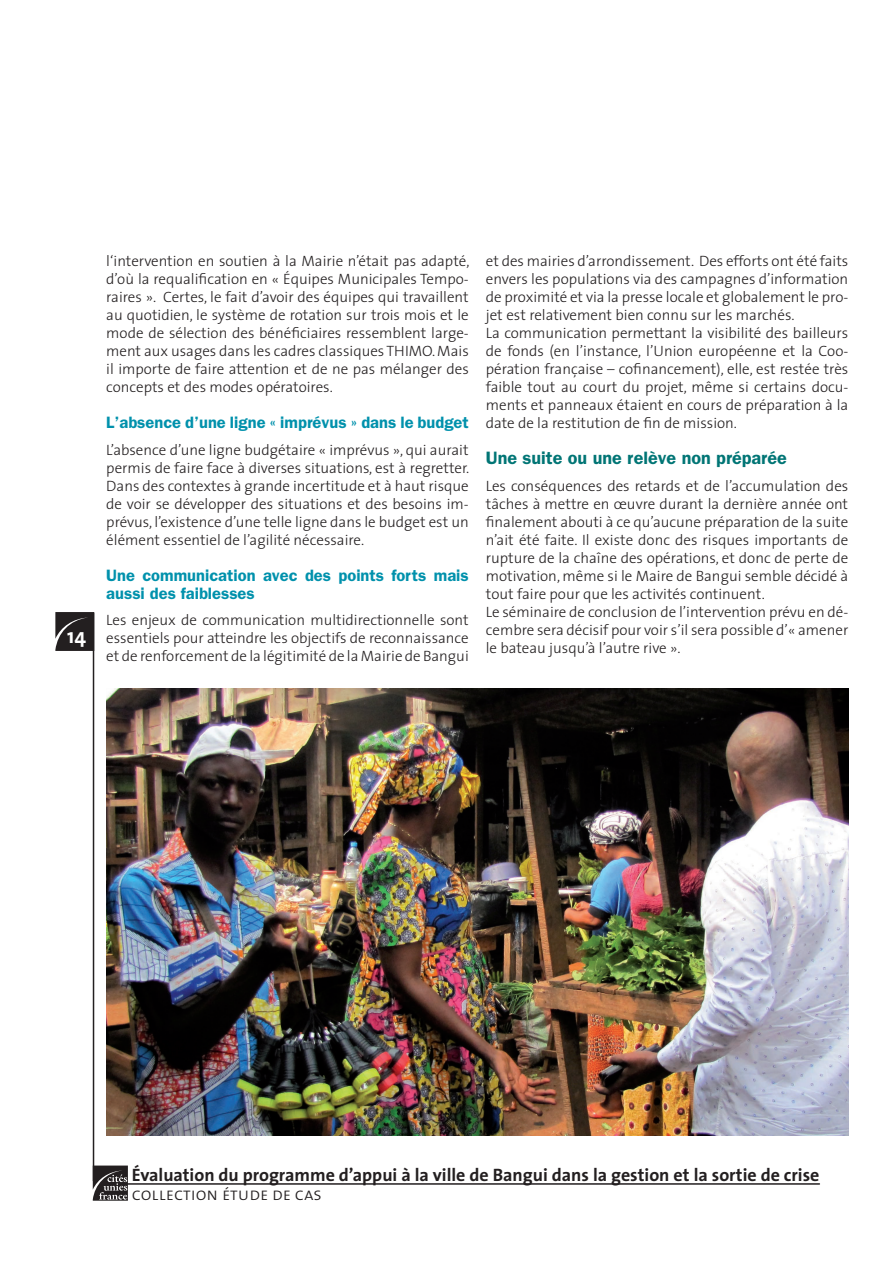
<style>
.page{position:relative;width:893px;height:1263px;background:#fff}
.page>*{position:absolute;margin:0;border:0;box-sizing:border-box;transform-origin:0 0}
.t1{font:700 21px "The Sans";color:#fff}
.t2{font:700 18px "The Sans";color:#231f20}
.t3{font:600 18px "Franklin Gothic";color:#017575}
.t4{font:18px "The Sans Light Caps";color:#231f20}
.t5{font:600 16.5px/18px "Franklin Gothic";color:#0091ac}
.t6{font:300 15px/18px "The Sans";color:#231f20;text-align:justify}
</style>
<div class="page">
<hr style="left:93px;top:613px;width:1px;height:568px;background:#231f20">
<hr style="left:125px;top:1183px;width:694px;height:2px;background:#231f20">
<svg style="left:55px;top:612px;width:39px;height:39px;background:#2f2c2d"></svg>
<svg style="left:93px;top:1165px;width:35px;height:36px"></svg>
<img style="left:106px;top:689px;width:742px;height:446px">
<h1 class="t1" style="left:67px;top:618px;width:20px">14</h1>
<p class="t6" style="left:106px;top:252px;width:365px">l‘intervention en soutien à la Mairie n’était pas adapté, d’où la requalification en « Équipes Municipales Tempo&shy;raires ». Certes, le fait d’avoir des équipes qui travaillent au quotidien, le système de rotation sur trois mois et le mode de sélection des bénéficiaires ressemblent large&shy;ment aux usages dans les cadres classiques THIMO. Mais il importe de faire attention et de ne pas mélanger des concepts et des modes opératoires.</p>
<p class="t5" style="left:106px;top:413px;width:364px">L’absence d’une ligne « imprévus » dans le budget</p>
<p class="t6" style="left:106px;top:440px;width:365px">L’absence d’une ligne budgétaire « imprévus », qui aurait permis de faire face à diverses situations, est à regretter.<br>Dans des contextes à grande incertitude et à haut risque de voir se développer des situations et des besoins im&shy;prévus, l’existence d’une telle ligne dans le budget est un élément essentiel de l’agilité nécessaire.</p>
<p class="t5" style="left:106px;top:566px;width:364px">Une communication avec des points forts mais aussi des faiblesses</p>
<p class="t6" style="left:106px;top:611px;width:364px">Les enjeux de communication multidirectionnelle sont essentiels pour atteindre les objectifs de reconnaissance et de renforcement de la légitimité de la Mairie de Bangui</p>
<p class="t6" style="left:486px;top:252px;width:364px;text-align:left">et des mairies d’arrondissement. Des efforts ont été faits envers les populations via des campagnes d’information de proximité et via la presse locale et globalement le pro&shy;jet est relativement bien connu sur les marchés.<br>La communication permettant la visibilité des bailleurs de fonds (en l’instance, l’Union européenne et la Coo&shy;pération française – cofinancement), elle, est restée très faible tout au court du projet, même si certains docu&shy;ments et panneaux étaient en cours de préparation à la date de la restitution de fin de mission.</p>
<p class="t3" style="left:486px;top:447px;width:303px">Une suite ou une relève non préparée</p>
<p class="t6" style="left:486px;top:476px;width:364px;text-align:left">Les conséquences des retards et de l’accumulation des tâches à mettre en œuvre durant la dernière année ont finalement abouti à ce qu’aucune préparation de la suite n’ait été faite. Il existe donc des risques importants de rupture de la chaîne des opérations, et donc de perte de motivation, même si le Maire de Bangui semble décidé à tout faire pour que les activités continuent.<br>Le séminaire de conclusion de l’intervention prévu en dé&shy;cembre sera décisif pour voir s’il sera possible d’« amener le bateau jusqu’à l’autre rive ».</p>
<p class="t2" style="left:132px;top:1160px;width:689px">Évaluation du programme d’appui à la ville de Bangui dans la gestion et la sortie de crise</p>
<p class="t4" style="left:132px;top:1178px;width:191px">collection étude de cas</p>
</div>
